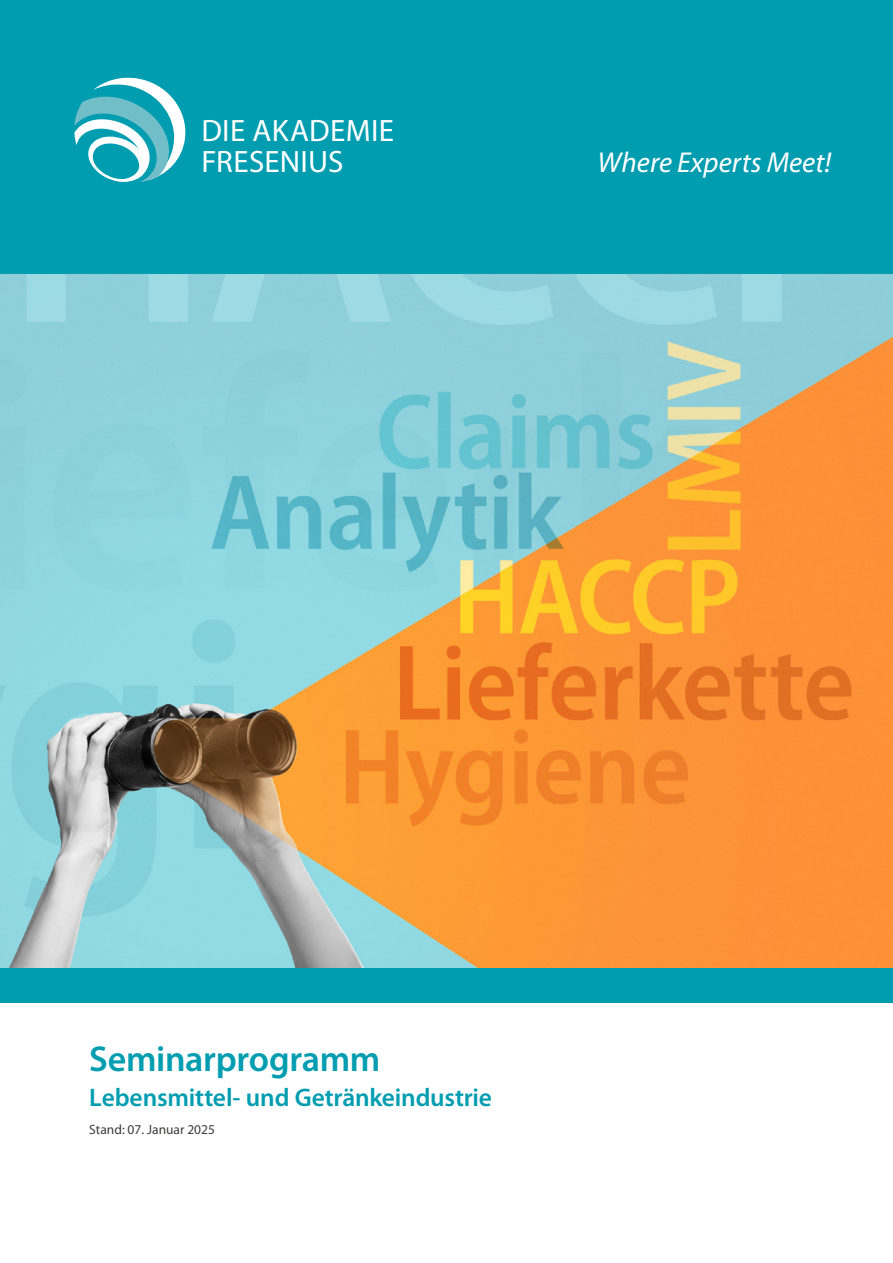
<style>
.page{position:relative;width:893px;height:1263px;background:#fff}
.page>*{position:absolute;margin:0;border:0;box-sizing:border-box;transform-origin:0 0}
.t1{font:600 36px "Myriad Pro";letter-spacing:-.01em;color:#009db1}
.t2{font:31.05px/31px "Myriad Pro";letter-spacing:.01em;color:#fff}
.t3{font:italic 28.8px "Myriad Pro";color:#fff}
.t4{font:600 25.5px "Myriad Pro";letter-spacing:-.01em;color:#009db1}
.Inhaltsverzeich{font:13.5px "Myriad Pro";color:#3c3c3b}
</style>
<div class="page">
<img style="left:0;top:274px;width:893px;height:694px">
<div style="left:0;top:0;width:893px;height:274px;background:#009db1"></div>
<svg style="left:74px;top:78px;width:112px;height:104px"></svg>
<div style="left:0;top:968px;width:893px;height:34px;background:#009db1"></div>
<p class="t2" style="left:201px;top:115px;width:194px">DIE AKADEMIE<br>FRESENIUS</p>
<p class="t3" style="left:597px;top:145px;width:235px">Where Experts Meet!</p>
<p class="t1" style="left:89px;top:1036px;width:293px">Seminarprogramm</p>
<p class="t4" style="left:89px;top:1081px;width:404px">Lebensmittel- und Getränkeindustrie</p>
<p class="Inhaltsverzeich" style="left:89px;top:1121px;width:127px">Stand: 07. Januar 2025</p>
</div>
